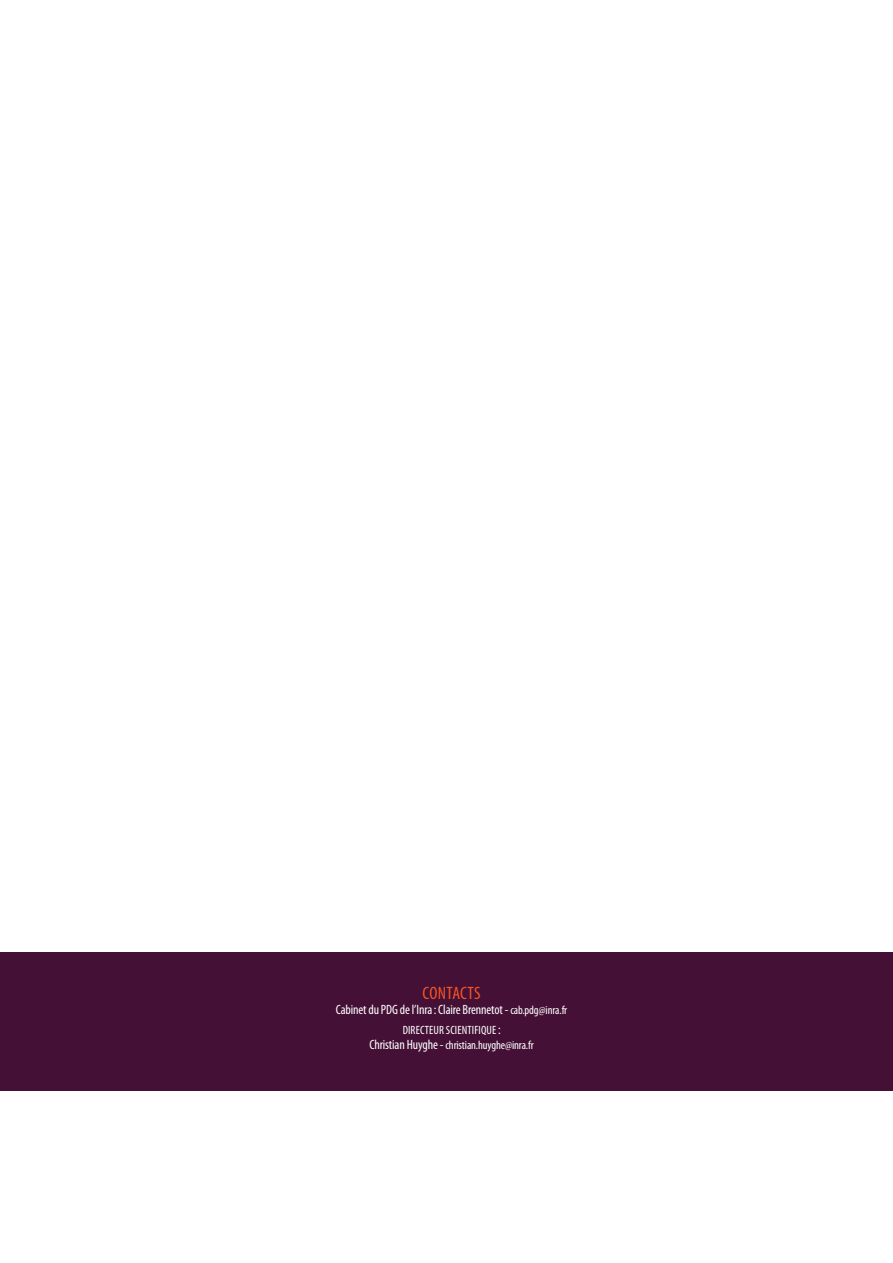
<style>
.page{position:relative;width:893px;height:1263px;background:#fff}
.page>*{position:absolute;margin:0;border:0;box-sizing:border-box;transform-origin:0 0}
.t1{font:condensed 18px "Myriad Pro";letter-spacing:.005em;color:#f45424}
.t2{font:condensed 13.5px "Myriad Pro";letter-spacing:-.01em;color:#fff}
.t3{font:condensed 12px/15px "Myriad Pro";letter-spacing:.01em;color:#fff;text-align:center}
.s1{font-size:12px}
.s2{font-size:13.5px}
</style>
<div class="page">
<div style="left:0;top:952px;width:893px;height:139px;background:#441036"></div>
<h1 class="t1" style="left:423px;top:983px;width:59px">CONTACTS</h1>
<p class="t2" style="left:336px;top:1002px;width:233px">Cabinet du PDG de l’Inra: Claire Brennetot - <span class="s1">cab.pdg@inra.fr</span></p>
<p class="t3" style="left:369px;top:1022px;width:166px">DIRECTEUR SCIENTIFIQUE<span class="s2">:<br>Christian Huyghe -</span> christian.huyghe@inra.fr</p>
</div>
